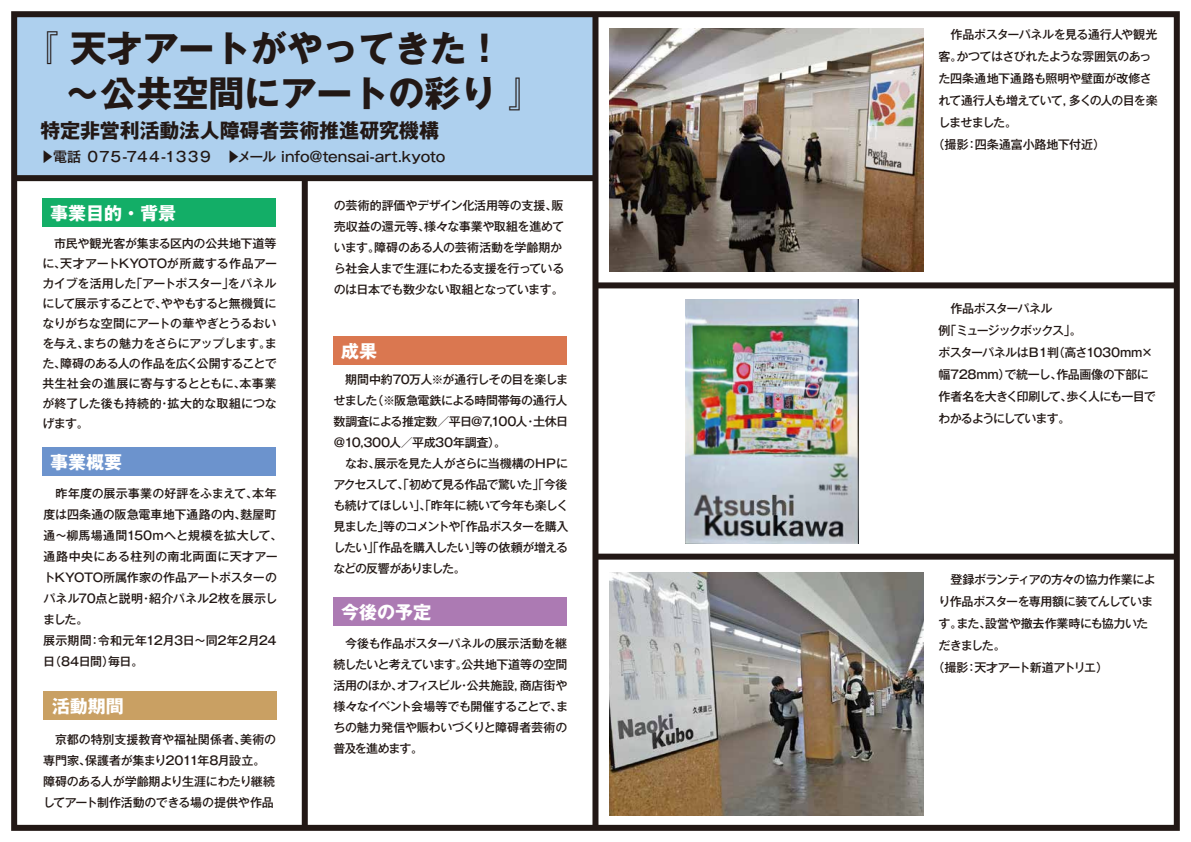
<style>
.page{position:relative;width:1191px;height:842px;background:#fff}
.page>*{position:absolute;margin:0;border:0;box-sizing:border-box;transform-origin:0 0}
.t1{font:700 36px/45px "Gothic MB101 Pro";color:#221815}
.t2{font:700 20px "Gothic MB101 Pro";letter-spacing:-.005em;color:#221815}
.t3{font:700 18px "Gothic MB101 Pro";color:#fff}
.t4{font:500 14px "Gothic MB101 Pro";letter-spacing:-.025em;color:#221815}
.t5{font:500 12px/21px "Gothic MB101 Pro";letter-spacing:-.03em;color:#221815;text-align:justify}
.t6{font:500 12px/21px "Gothic MB101 Pro";letter-spacing:-.055em;color:#221815}
.t7{font:500 12px/21px "Gothic MB101 Pro";letter-spacing:-.005em;color:#221815}
.t8{font:500 12px/22px "Gothic MB101 Pro";letter-spacing:-.07em;color:#221815}
.t9{font:500 12px "Gothic MB101 Pro";letter-spacing:-.06em;color:#221815}
</style>
<div class="page">
<div style="left:14px;top:15px;width:580px;height:163px;background:#aed0ee"></div>
<div style="left:42px;top:198px;width:234px;height:29px;background:#13ae67"></div>
<div style="left:42px;top:448px;width:234px;height:28px;background:#6c93cd"></div>
<div style="left:43px;top:692px;width:234px;height:28px;background:#c9a063"></div>
<div style="left:333px;top:336px;width:234px;height:28px;background:#da7750"></div>
<div style="left:333px;top:597px;width:234px;height:29px;background:#ac7ab3"></div>
<img style="left:609px;top:572px;width:314px;height:243px">
<img style="left:609px;top:28px;width:314px;height:243px">
<img style="left:685px;top:299px;width:173px;height:244px">
<div style="left:592px;top:13px;width:6px;height:815px;background:#221815"></div>
<div style="left:13px;top:175px;width:583px;height:6px;background:#221815"></div>
<div style="left:302px;top:180px;width:6px;height:647px;background:#221815"></div>
<div style="left:594px;top:282px;width:582px;height:6px;background:#221815"></div>
<div style="left:594px;top:554px;width:582px;height:6px;background:#221815"></div>
<div style="left:11px;top:11px;width:1168px;height:820px;border:6px solid #221815"></div>
<h1 class="t1" style="left:64px;top:22px;width:481px;text-indent:-42px">『 天才アートがやってきた！～公共空間にアートの彩り 』</h1>
<h2 class="t2" style="left:40px;top:114px;width:400px">特定非営利活動法人障碍者芸術推進研究機構</h2>
<p class="t4" style="left:40px;top:145px;width:406px">▶電話 ０７５-７４４-１３３９　▶メール info@tensai-art.kyoto</p>
<p class="t5" style="left:334px;top:193px;width:232px;text-align:left">の芸術的評価やデザイン化活用等の支援、販売収益の還元等、様々な事業や取組を進めています。障碍のある人の芸術活動を学齢期から社会人まで生涯にわたる支援を行っているのは日本でも数少ない取組となっています。</p>
<h3 class="t3" style="left:50px;top:198px;width:128px">事業目的・背景</h3>
<p class="t5" style="left:42px;top:232px;width:236px;line-height:20px">　市民や観光客が集まる区内の公共地下道等に、天才アートKYOTOが所蔵する作品アーカイブを活用した「アートポスター」をパネルにして展示することで、ややもすると無機質になりがちな空間にアートの華やぎとうるおいを与え、まちの魅力をさらにアップします。また、障碍のある人の作品を広く公開することで共生社会の進展に寄与するとともに、本事業が終了した後も持続的・拡大的な取組につなげます。</p>
<h3 class="t3" style="left:341px;top:336px;width:37px">成果</h3>
<p class="t6" style="left:333px;top:368px;width:237px">　期間中約70万人※が通行しその目を楽しませました（※阪急電鉄による時間帯毎の通行人数調査による推定数／平日＠7,100人・土休日＠10,300人／平成30年調査）。<br>　なお、展示を見た人がさらに当機構のＨＰにアクセスして、「初めて見る作品で驚いた」「今後も続けてほしい」、「昨年に続いて今年も楽しく見ました」等のコメントや「作品ポスターを購入したい」「作品を購入したい」等の依頼が増えるなどの反響がありました。</p>
<h3 class="t3" style="left:50px;top:447px;width:74px">事業概要</h3>
<p class="t7" style="left:43px;top:481px;width:241px">　昨年度の展示事業の好評をふまえて、本年度は四条通の阪急電車地下通路の内、麩屋町通～柳馬場通間150ｍへと規模を拡大して、通路中央にある柱列の南北両面に天才アートKYOTO所属作家の作品アートポスターのパネル70点と説明・紹介パネル2枚を展示しました。<br>展示期間：令和元年12月3日～同2年2月24日（84日間）毎日。</p>
<h3 class="t3" style="left:341px;top:597px;width:91px">今後の予定</h3>
<p class="t5" style="left:333px;top:632px;width:236px">　今後も作品ポスターパネルの展示活動を継続したいと考えています。公共地下道等の空間活用のほか、オフィスビル・公共施設，商店街や様々なイベント会場等でも開催することで、まちの魅力発信や賑わいづくりと障碍者芸術の普及を進めます。</p>
<h3 class="t3" style="left:52px;top:691px;width:73px">活動期間</h3>
<p class="t5" style="left:43px;top:727px;width:234px;text-align:left">　京都の特別支援教育や福祉関係者、美術の専門家、保護者が集まり2011年8月設立。障碍のある人が学齢期より生涯にわたり継続してアート制作活動のできる場の提供や作品</p>
<p class="t5" style="left:938px;top:22px;width:220px">　作品ポスターパネルを見る通行人や観光</p>
<p class="t5" style="left:938px;top:44px;width:214px">客。かつてはさびれたような雰囲気のあっ</p>
<p class="t5" style="left:938px;top:66px;width:215px">た四条通地下通路も照明や壁面が改修さ</p>
<p class="t8" style="left:938px;top:88px;width:221px">れて通行人も増えていて，多くの人の目を楽</p>
<p class="t5" style="left:938px;top:110px;width:80px">しませました。</p>
<p class="t5" style="left:932px;top:132px;width:174px">（撮影：四条通富小路地下付近）</p>
<p class="t8" style="left:938px;top:296px;width:219px;text-indent:12px">作品ポスターパネル<br>例「ミュージックボックス」。<br>ポスターパネルはＢ１判（高さ1030mm×幅728mm）で統一し、作品画像の下部に作者名を大きく印刷して、歩く人にも一目でわかるようにしています。</p>
<p class="t5" style="left:938px;top:567px;width:219px">　登録ボランティアの方々の協力作業によ</p>
<p class="t6" style="left:938px;top:589px;width:216px">り作品ポスターを専用額に装てんしていま</p>
<p class="t5" style="left:938px;top:611px;width:211px">す。また、設営や撤去作業時にも協力いた</p>
<p class="t5" style="left:938px;top:633px;width:69px">だきました。</p>
<p class="t9" style="left:932px;top:657px;width:177px">（撮影：天才アート新道アトリエ）</p>
</div>
